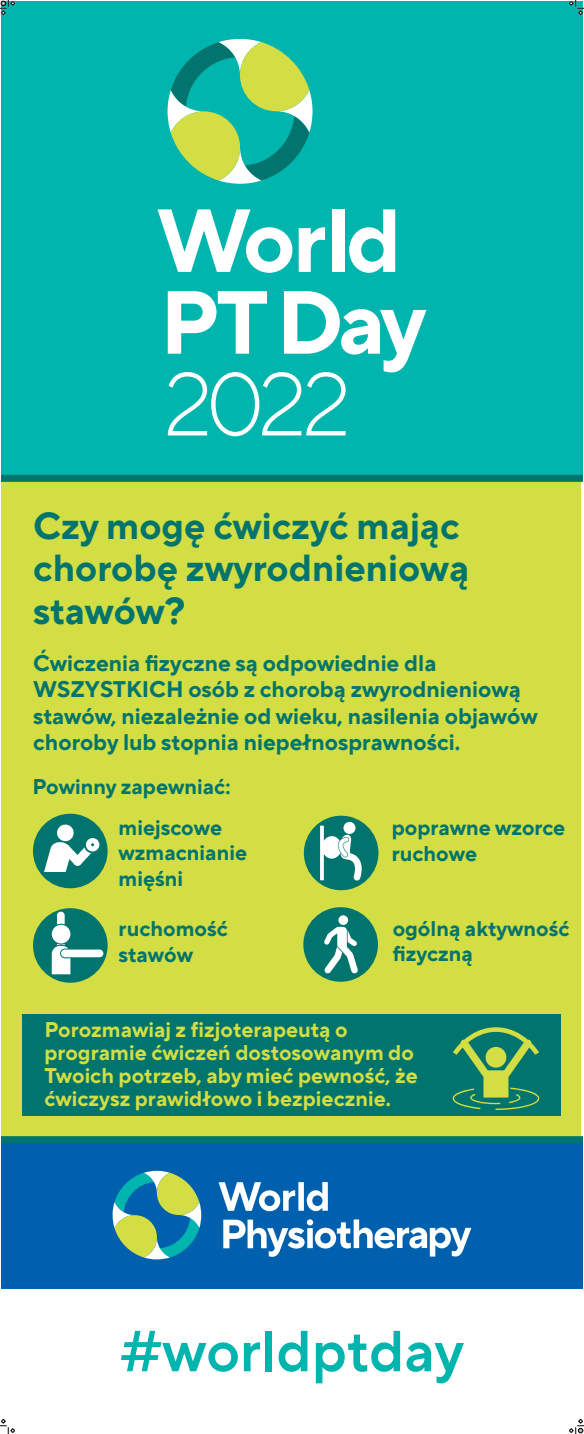
<style>
.page{position:relative;width:584px;height:1434px;background:#fff}
.page>*{position:absolute;margin:0;border:0;box-sizing:border-box;transform-origin:0 0}
.t1{font:600 57.7px "TT Norms Pro";color:#00b5ae}
.t2{font:700 37.5px/42.5px "TT Norms Pro";color:#00746d}
.t3{font:700 22.5px/26.2px "TT Norms Pro";color:#00746d}
.t4{font:700 21.25px/22.8px "TT Norms Pro";color:#d2de43}
.t5{font:700 21.25px/25.5px "TT Norms Pro";color:#00746d}
</style>
<div class="page">
<div style="left:1px;top:480px;width:579px;height:689px;background:#d2de43"></div>
<div style="left:1px;top:1px;width:581px;height:477px;background:#00b5ae"></div>
<div style="left:1px;top:475px;width:581px;height:7px;background:#00746d"></div>
<svg style="left:167px;top:39px;width:145px;height:145px"></svg>
<svg style="left:157px;top:209px;width:135px;height:64px"></svg>
<svg style="left:298px;top:227px;width:27px;height:45px"></svg>
<div style="left:332px;top:209px;width:12px;height:63px;background:#fff"></div>
<svg style="left:349px;top:209px;width:46px;height:64px"></svg>
<svg style="left:168px;top:291px;width:258px;height:145px"></svg>
<div style="left:23px;top:1014px;width:538px;height:102px;background:#00746d"></div>
<div style="left:1px;top:1140px;width:581px;height:149px;background:#0160ae"></div>
<svg style="left:218px;top:1182px;width:77px;height:29px"></svg>
<div style="left:298px;top:1182px;width:6px;height:29px;background:#fff"></div>
<svg style="left:306px;top:1182px;width:22px;height:29px"></svg>
<svg style="left:223px;top:1219px;width:248px;height:38px"></svg>
<svg style="left:112px;top:1171px;width:89px;height:88px"></svg>
<div style="left:1px;top:1136px;width:581px;height:7px;background:#00746d"></div>
<div style="left:33px;top:814px;width:75px;height:74px;background:#00746d;border-radius:50%"></div>
<div style="left:33px;top:908px;width:75px;height:75px;background:#00746d;border-radius:50%"></div>
<div style="left:304px;top:816px;width:74px;height:74px;background:#00746d;border-radius:50%"></div>
<div style="left:303px;top:907px;width:75px;height:75px;background:#00746d;border-radius:50%"></div>
<svg style="left:324px;top:927px;width:34px;height:47px"></svg>
<div style="left:338px;top:915px;width:10px;height:10px;background:#fff;border-radius:50%"></div>
<svg style="left:84px;top:836px;width:17px;height:17px"></svg>
<div style="left:86px;top:838px;width:13px;height:13px;background:#fff;border-radius:50%"></div>
<svg style="left:44px;top:823px;width:50px;height:49px"></svg>
<svg style="left:322px;top:821px;width:39px;height:59px"></svg>
<svg style="left:320px;top:826px;width:4px;height:54px"></svg>
<div style="left:52px;top:925px;width:18px;height:18px;background:#fff;border-radius:50%"></div>
<div style="left:61px;top:949px;width:42px;height:8px;background:#fff;border-radius:4px"></div>
<svg style="left:57px;top:912px;width:8px;height:12px"></svg>
<svg style="left:52px;top:944px;width:18px;height:30px"></svg>
<svg style="left:452px;top:1027px;width:87px;height:83px"></svg>
<svg style="left:0;top:1419px;width:15px;height:15px"></svg>
<svg style="left:569px;top:0;width:14px;height:15px"></svg>
<svg style="left:0;top:0;width:15px;height:15px"></svg>
<svg style="left:569px;top:1419px;width:14px;height:15px"></svg>
<h2 class="t2" style="left:33px;top:501px;width:437px">Czy mogę ćwiczyć mając chorobę zwyrodnieniową stawów?</h2>
<p class="t3" style="left:33px;top:648px;width:506px">Ćwiczenia fizyczne są odpowiednie dla WSZYSTKICH osób z chorobą zwyrodnieniową stawów, niezależnie od wieku, nasilenia objawów choroby lub stopnia niepełnosprawności.</p>
<p class="t5" style="left:118px;top:765px;width:113px;line-height:40.5px;text-indent:-86px">Powinny zapewniać: miejscowe</p>
<p class="t5" style="left:118px;top:838px;width:130px">wzmacnianie mięśni</p>
<p class="t5" style="left:119px;top:914px;width:111px">ruchomość stawów</p>
<p class="t5" style="left:391px;top:814px;width:175px">poprawne wzorce ruchowe</p>
<p class="t5" style="left:392px;top:914px;width:178px">ogólną aktywność fizyczną</p>
<p class="t4" style="left:44px;top:1017px;width:375px">Porozmawiaj z fizjoterapeutą o programie ćwiczeń dostosowanym do Twoich potrzeb, aby mieć pewność, że ćwiczysz prawidłowo i bezpiecznie.</p>
<h1 class="t1" style="left:120px;top:1308px;width:345px">#worldptday</h1>
</div>
